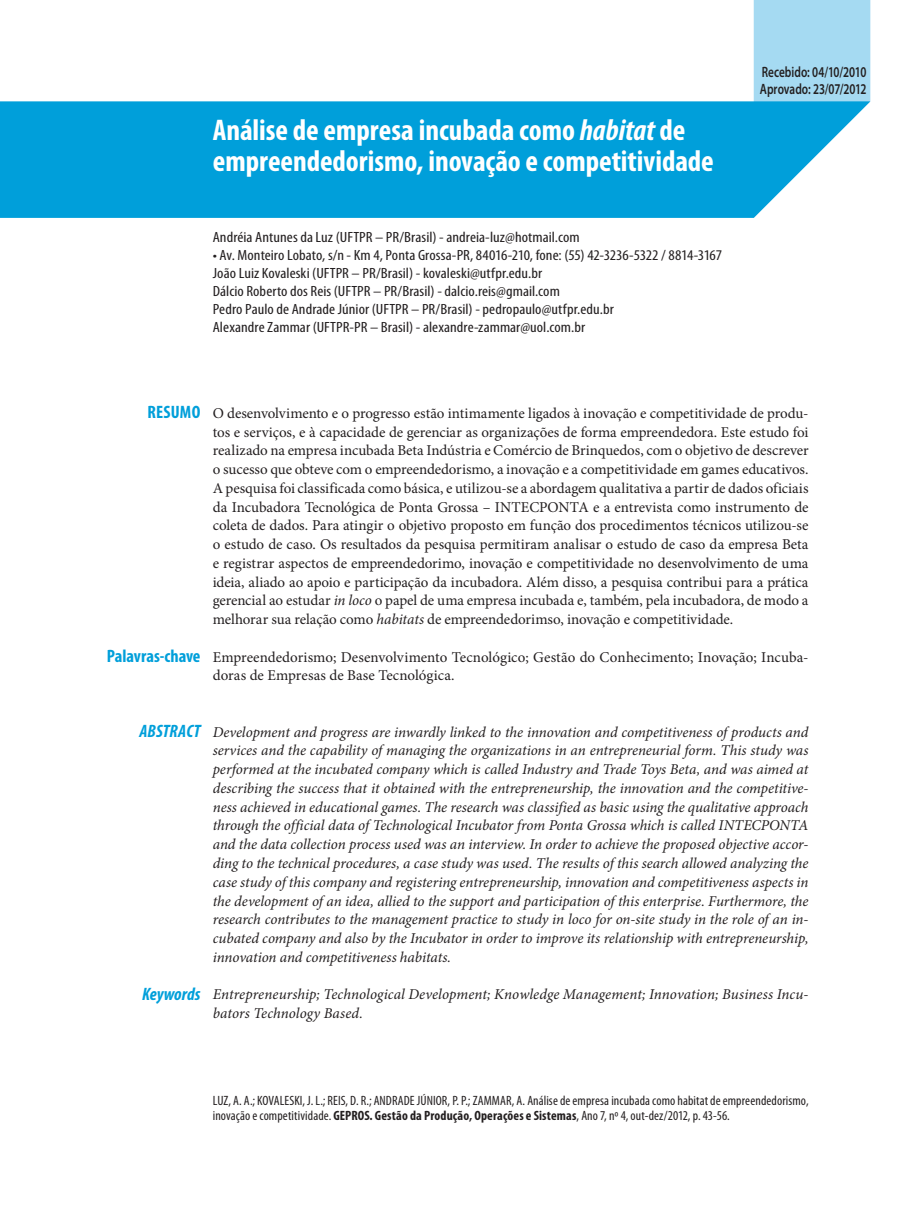
<style>
.page{position:relative;width:915px;height:1212px;background:#fff}
.page>*{position:absolute;margin:0;border:0;box-sizing:border-box;transform-origin:0 0}
.titulo_do_artigo{font:700 condensed 30px/31.5px "Myriad Pro";color:#fff}
.t1{font:700 condensed 18px "Myriad Pro";color:#009fda}
.t2{font:italic 700 condensed 18px "Myriad Pro";letter-spacing:.005em;color:#009fda}
.resumo_abstract{font:italic 15px/18.8px "Minion Pro";color:#231f20;text-align:justify}
.resumo_abstract-2{font:15px/18.8px "Minion Pro";color:#231f20;text-align:justify}
.resumo_abstract-3{font:600 15px "Myriad Pro";color:#231f20;scale:.75 1}
.autores{font:condensed 14.85px "Myriad Pro";letter-spacing:.005em;color:#231f20;scale:1.11 1}
.referencia_GEPROS{font:condensed 13.5px/15px "Myriad Pro";letter-spacing:.005em;color:#231f20}
.s1{font-style:italic}
.s2{font-weight:700}
</style>
<div class="page">
<div style="left:753px;top:0;width:117px;height:101px;background:#a5daf2"></div>
<svg style="left:0;top:101px;width:870px;height:117px;background:#11a5dc"></svg>
<p class="titulo_do_artigo" style="left:213px;top:113px;width:502px">Análise de empresa incubada como <span class="s1">habitat</span> de empreendedorismo, inovação e competitividade</p>
<p class="autores" style="left:213px;top:228px;width:332px">Andréia Antunes da Luz (UFTPR – PR/Brasil) - andreia-luz@hotmail.com</p>
<p class="autores" style="left:213px;top:246px;width:460px">• Av. Monteiro Lobato, s/n - Km 4, Ponta Grossa-PR, 84016-210, fone: (55) 42-3236-5322 / 8814-3167</p>
<p class="autores" style="left:213px;top:264px;width:298px">João Luiz Kovaleski (UFTPR – PR/Brasil) - kovaleski@utfpr.edu.br</p>
<p class="autores" style="left:213px;top:282px;width:314px">Dálcio Roberto dos Reis (UFTPR – PR/Brasil) - dalcio.reis@gmail.com</p>
<p class="autores" style="left:213px;top:300px;width:362px">Pedro Paulo de Andrade Júnior (UFTPR – PR/Brasil) - pedropaulo@utfpr.edu.br</p>
<p class="autores" style="left:213px;top:318px;width:337px">Alexandre Zammar (UFTPR-PR – Brasil) - alexandre-zammar@uol.com.br</p>
<p class="resumo_abstract-3" style="left:761px;top:62px;width:141px">Recebido: 04/10/2010</p>
<p class="resumo_abstract-3" style="left:759px;top:79px;width:144px">Aprovado: 23/07/2012</p>
<p class="t1" style="left:147px;top:401px;width:54px">RESUMO</p>
<p class="t1" style="left:107px;top:645px;width:95px">Palavras-chave</p>
<p class="resumo_abstract-2" style="left:213px;top:404px;width:597px">O desenvolvimento e o progresso estão intimamente ligados à inovação e competitividade de produ&shy;tos e serviços, e à capacidade de gerenciar as organizações de forma empreendedora. Este estudo foi realizado na empresa incubada Beta Indústria e Comércio de Brinquedos, com o objetivo de descrever o sucesso que obteve com o empreendedorismo, a inovação e a competitividade em games educativos.<br>A pesquisa foi classificada como básica, e utilizou-se a abordagem qualitativa a partir de dados oficiais da Incubadora Tecnológica de Ponta Grossa – INTECPONTA e a entrevista como instrumento de coleta de dados. Para atingir o objetivo proposto em função dos procedimentos técnicos utilizou-se o estudo de caso. Os resultados da pesquisa permitiram analisar o estudo de caso da empresa Beta e registrar aspectos de empreendedorimo, inovação e competitividade no desenvolvimento de uma ideia, aliado ao apoio e participação da incubadora. Além disso, a pesquisa contribui para a prática gerencial ao estudar <span class="s1">in loco</span> o papel de uma empresa incubada e, também, pela incubadora, de modo a melhorar sua relação como <span class="s1">habitats</span> de empreendedorimso, inovação e competitividade.</p>
<p class="resumo_abstract-2" style="left:213px;top:648px;width:597px">Empreendedorismo; Desenvolvimento Tecnológico; Gestão do Conhecimento; Inovação; Incuba&shy;doras de Empresas de Base Tecnológica.</p>
<p class="t2" style="left:139px;top:720px;width:62px">ABSTRACT</p>
<p class="t2" style="left:142px;top:982px;width:60px">Keywords</p>
<p class="resumo_abstract" style="left:213px;top:722px;width:597px">Development and progress are inwardly linked to the innovation and competitiveness of products and services and the capability of managing the organizations in an entrepreneurial form. This study was performed at the incubated company which is called Industry and Trade Toys Beta, and was aimed at describing the success that it obtained with the entrepreneurship, the innovation and the competitive&shy;ness achieved in educational games. The research was classified as basic using the qualitative approach through the official data of Technological Incubator from Ponta Grossa which is called INTECPONTA and the data collection process used was an interview. In order to achieve the proposed objective accor&shy;ding to the technical procedures, a case study was used. The results of this search allowed analyzing the case study of this company and registering entrepreneurship, innovation and competitiveness aspects in the development of an idea, allied to the support and participation of this enterprise. Furthermore, the research contributes to the management practice to study in loco for on-site study in the role of an in&shy;cubated company and also by the Incubator in order to improve its relationship with entrepreneurship, innovation and competitiveness habitats.</p>
<p class="resumo_abstract" style="left:213px;top:985px;width:597px">Entrepreneurship; Technological Development; Knowledge Management; Innovation; Business Incu&shy;bators Technology Based.</p>
<p class="referencia_GEPROS" style="left:213px;top:1093px;width:597px">LUZ, A. A.; KOVALESKI, J. L.; REIS, D. R.; ANDRADE JÚNIOR, P. P.; ZAMMAR, A. Análise de empresa incubada como habitat de empreendedorismo, inovação e competitividade. <span class="s2">GEPROS. Gestão da Produção, Operações e Sistemas</span>, Ano 7, nº 4, out-dez/2012, p. 43-56.</p>
</div>
